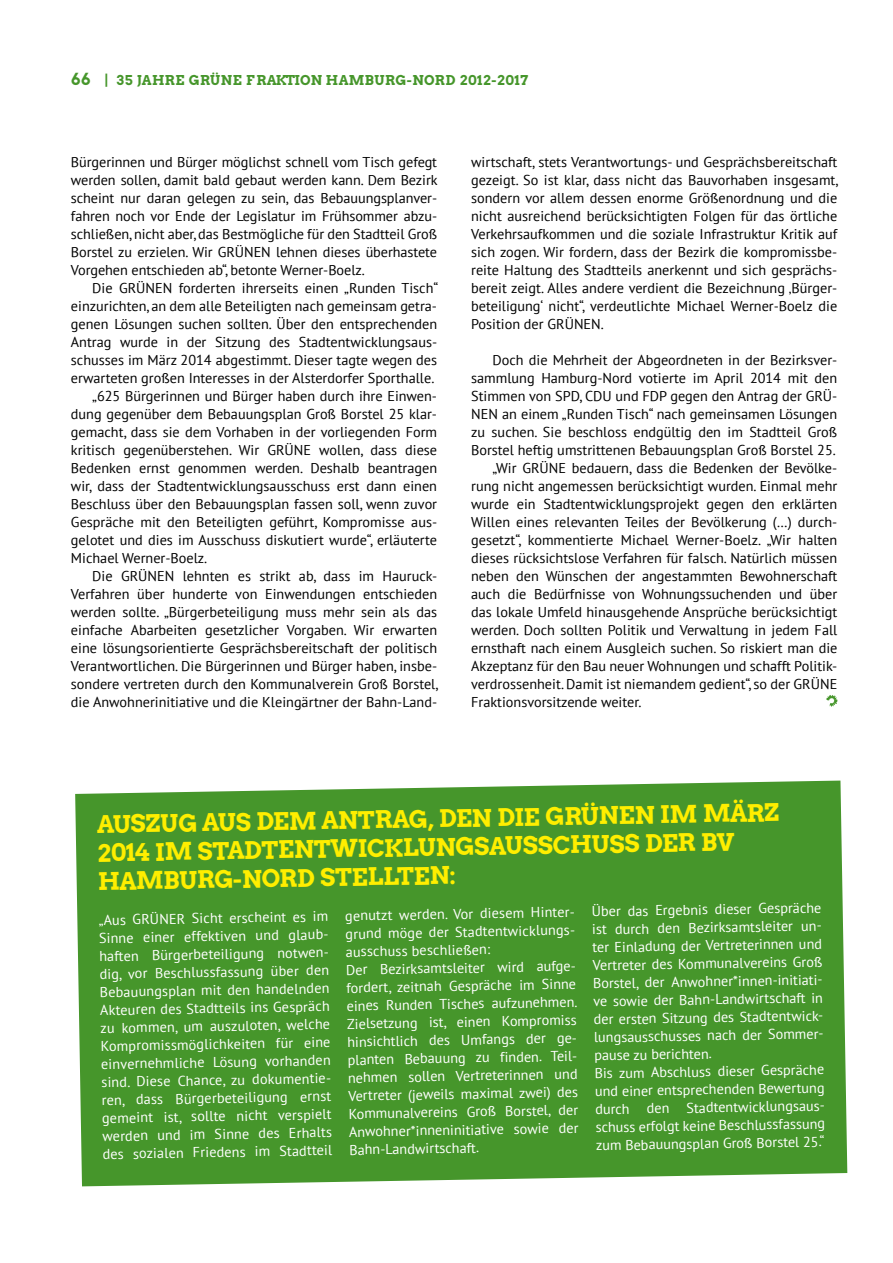
<style>
.page{position:relative;width:893px;height:1263px;background:#fff}
.page>*{position:absolute;margin:0;border:0;box-sizing:border-box;transform-origin:0 0}
.t1{font:24px/28.5px "Arvo Gruen";color:#fe0}
.t2{font:14.25px/18px "PT Sans";color:#000;text-align:justify}
.t3{font:14.25px/18px "PT Sans";color:#fff}
.t4{font:13.5px "Arvo Gruen";letter-spacing:.03em;color:#46962b}
.s1{font-size:16.5px}
</style>
<div class="page">
<div style="left:75px;top:780px;width:772px;height:406px;background:#46962b"></div>
<svg style="left:826px;top:695px;width:12px;height:12px"></svg>
<p class="t4" style="left:71px;top:71px;width:458px"><span class="s1">66</span> | 35 JAHRE GRÜNE FRAKTION HAMBURG-NORD 2012-2017</p>
<p class="t2" style="left:71px;top:152px;width:368px">Bürgerinnen und Bürger möglichst schnell vom Tisch gefegt werden sollen, damit bald gebaut werden kann. Dem Bezirk scheint nur daran gelegen zu sein, das Bebauungsplanver&shy;fahren noch vor Ende der Legislatur im Frühsommer abzu&shy;schließen, nicht aber, das Bestmögliche für den Stadtteil Groß Borstel zu erzielen. Wir GRÜNEN lehnen dieses überhastete Vorgehen entschieden ab“, betonte Werner-Boelz.</p>
<p class="t2" style="left:92px;top:278px;width:348px">Die GRÜNEN forderten ihrerseits einen „Runden Tisch“</p>
<p class="t2" style="left:71px;top:296px;width:368px">einzurichten, an dem alle Beteiligten nach gemeinsam getra-</p>
<p class="t2" style="left:71px;top:314px;width:368px">genen Lösungen suchen sollten. Über den entsprechenden</p>
<p class="t2" style="left:71px;top:332px;width:368px">Antrag wurde in der Sitzung des Stadtentwicklungsaus-</p>
<p class="t2" style="left:71px;top:350px;width:368px">schusses im März 2014 abgestimmt. Dieser tagte wegen des</p>
<p class="t2" style="left:71px;top:368px;width:365px">erwarteten großen Interesses in der Alsterdorfer Sporthalle.</p>
<p class="t2" style="left:92px;top:386px;width:346px">„625 Bürgerinnen und Bürger haben durch ihre Einwen-</p>
<p class="t2" style="left:71px;top:404px;width:368px">dung gegenüber dem Bebauungsplan Groß Borstel 25 klar-</p>
<p class="t2" style="left:71px;top:422px;width:368px">gemacht, dass sie dem Vorhaben in der vorliegenden Form</p>
<p class="t2" style="left:71px;top:440px;width:368px">kritisch gegenüberstehen. Wir GRÜNE wollen, dass diese</p>
<p class="t2" style="left:71px;top:458px;width:368px">Bedenken ernst genommen werden. Deshalb beantragen</p>
<p class="t2" style="left:71px;top:476px;width:368px">wir, dass der Stadtentwicklungsausschuss erst dann einen</p>
<p class="t2" style="left:71px;top:494px;width:368px">Beschluss über den Bebauungsplan fassen soll, wenn zuvor</p>
<p class="t2" style="left:71px;top:512px;width:368px">Gespräche mit den Beteiligten geführt, Kompromisse aus-</p>
<p class="t2" style="left:71px;top:530px;width:368px">gelotet und dies im Ausschuss diskutiert wurde“, erläuterte</p>
<p class="t2" style="left:71px;top:548px;width:138px">Michael Werner-Boelz.</p>
<p class="t2" style="left:92px;top:566px;width:346px">Die GRÜNEN lehnten es strikt ab, dass im Hauruck-</p>
<p class="t2" style="left:71px;top:584px;width:368px">Verfahren über hunderte von Einwendungen entschieden</p>
<p class="t2" style="left:71px;top:602px;width:368px">werden sollte. „Bürgerbeteiligung muss mehr sein als das</p>
<p class="t2" style="left:71px;top:620px;width:368px">einfache Abarbeiten gesetzlicher Vorgaben. Wir erwarten</p>
<p class="t2" style="left:71px;top:638px;width:368px">eine lösungsorientierte Gesprächsbereitschaft der politisch</p>
<p class="t2" style="left:71px;top:656px;width:368px">Verantwortlichen. Die Bürgerinnen und Bürger haben, insbe-</p>
<p class="t2" style="left:71px;top:674px;width:369px">sondere vertreten durch den Kommunalverein Groß Borstel,</p>
<p class="t2" style="left:71px;top:692px;width:368px">die Anwohnerinitiative und die Kleingärtner der Bahn-Land-</p>
<p class="t2" style="left:471px;top:152px;width:369px">wirtschaft, stets Verantwortungs- und Gesprächsbereitschaft gezeigt. So ist klar, dass nicht das Bauvorhaben insgesamt, sondern vor allem dessen enorme Größenordnung und die nicht ausreichend berücksichtigten Folgen für das örtliche Verkehrsaufkommen und die soziale Infrastruktur Kritik auf sich zogen. Wir fordern, dass der Bezirk die kompromissbe&shy;reite Haltung des Stadtteils anerkennt und sich gesprächs&shy;bereit zeigt. Alles andere verdient die Bezeichnung ‚Bürger&shy;beteiligung‘ nicht“, verdeutlichte Michael Werner-Boelz die Position der GRÜNEN.</p>
<p class="t2" style="left:492px;top:350px;width:346px">Doch die Mehrheit der Abgeordneten in der Bezirksver-</p>
<p class="t2" style="left:471px;top:368px;width:368px">sammlung Hamburg-Nord votierte im April 2014 mit den</p>
<p class="t2" style="left:471px;top:386px;width:368px">Stimmen von SPD, CDU und FDP gegen den Antrag der GRÜ-</p>
<p class="t2" style="left:471px;top:404px;width:368px">NEN an einem „Runden Tisch“ nach gemeinsamen Lösungen</p>
<p class="t2" style="left:471px;top:422px;width:368px">zu suchen. Sie beschloss endgültig den im Stadtteil Groß</p>
<p class="t2" style="left:471px;top:440px;width:366px">Borstel heftig umstrittenen Bebauungsplan Groß Borstel 25.</p>
<p class="t2" style="left:492px;top:458px;width:346px">„Wir GRÜNE bedauern, dass die Bedenken der Bevölke-</p>
<p class="t2" style="left:471px;top:476px;width:368px">rung nicht angemessen berücksichtigt wurden. Einmal mehr</p>
<p class="t2" style="left:471px;top:494px;width:368px">wurde ein Stadtentwicklungsprojekt gegen den erklärten</p>
<p class="t2" style="left:471px;top:512px;width:368px">Willen eines relevanten Teiles der Bevölkerung (…) durch-</p>
<p class="t2" style="left:471px;top:530px;width:368px">gesetzt“, kommentierte Michael Werner-Boelz. „Wir halten</p>
<p class="t2" style="left:471px;top:548px;width:368px">dieses rücksichtslose Verfahren für falsch. Natürlich müssen</p>
<p class="t2" style="left:471px;top:566px;width:368px">neben den Wünschen der angestammten Bewohnerschaft</p>
<p class="t2" style="left:471px;top:584px;width:368px">auch die Bedürfnisse von Wohnungssuchenden und über</p>
<p class="t2" style="left:471px;top:602px;width:368px">das lokale Umfeld hinausgehende Ansprüche berücksichtigt</p>
<p class="t2" style="left:471px;top:620px;width:368px">werden. Doch sollten Politik und Verwaltung in jedem Fall</p>
<p class="t2" style="left:471px;top:638px;width:368px">ernsthaft nach einem Ausgleich suchen. So riskiert man die</p>
<p class="t2" style="left:471px;top:656px;width:368px">Akzeptanz für den Bau neuer Wohnungen und schafft Politik-</p>
<p class="t2" style="left:471px;top:674px;width:368px">verdrossenheit. Damit ist niemandem gedient“, so der GRÜNE</p>
<p class="t2" style="left:471px;top:692px;width:172px">Fraktionsvorsitzende weiter.</p>
<h1 class="t1" style="left:97px;top:809px;width:684px;rotate:-1deg">AUSZUG AUS DEM ANTRAG, DEN DIE GRÜNEN IM MÄRZ<br>2014 IM STADTENTWICKLUNGSAUSSCHUSS DER BV<br>HAMBURG-NORD STELLTEN:</h1>
<p class="t3" style="left:98px;top:911px;width:233px;rotate:-1deg">„Aus GRÜNER Sicht erscheint es im Sinne einer effektiven und glaub&shy;haften Bürgerbeteiligung notwen&shy;dig, vor Beschlussfassung über den Bebauungsplan mit den handelnden Akteuren des Stadtteils ins Gespräch zu kommen, um auszuloten, welche Kompromissmöglichkeiten für eine einvernehmliche Lösung vorhanden sind. Diese Chance, zu dokumentie&shy;ren, dass Bürgerbeteiligung ernst gemeint ist, sollte nicht verspielt werden und im Sinne des Erhalts des sozialen Friedens im Stadtteil</p>
<p class="t3" style="left:345px;top:906px;width:233px;rotate:-1deg">genutzt werden. Vor diesem Hinter&shy;grund möge der Stadtentwicklungs&shy;ausschuss beschließen:<br>Der Bezirksamtsleiter wird aufge&shy;fordert, zeitnah Gespräche im Sinne eines Runden Tisches aufzunehmen.<br>Zielsetzung ist, einen Kompromiss hinsichtlich des Umfangs der ge&shy;planten Bebauung zu finden. Teil&shy;nehmen sollen Vertreterinnen und Vertreter (jeweils maximal zwei) des Kommunalvereins Groß Borstel, der Anwohner*inneninitiative sowie der Bahn-Landwirtschaft.</p>
<p class="t3" style="left:592px;top:902px;width:233px;rotate:-1deg">Über das Ergebnis dieser Gespräche ist durch den Bezirksamtsleiter un&shy;ter Einladung der Vertreterinnen und Vertreter des Kommunalvereins Groß Borstel, der Anwohner*innen-initiati&shy;ve sowie der Bahn-Landwirtschaft in der ersten Sitzung des Stadtentwick&shy;lungsausschusses nach der Sommer&shy;pause zu berichten.<br>Bis zum Abschluss dieser Gespräche und einer entsprechenden Bewertung durch den Stadtentwicklungsaus&shy;schuss erfolgt keine Beschlussfassung zum Bebauungsplan Groß Borstel 25.“</p>
</div>
